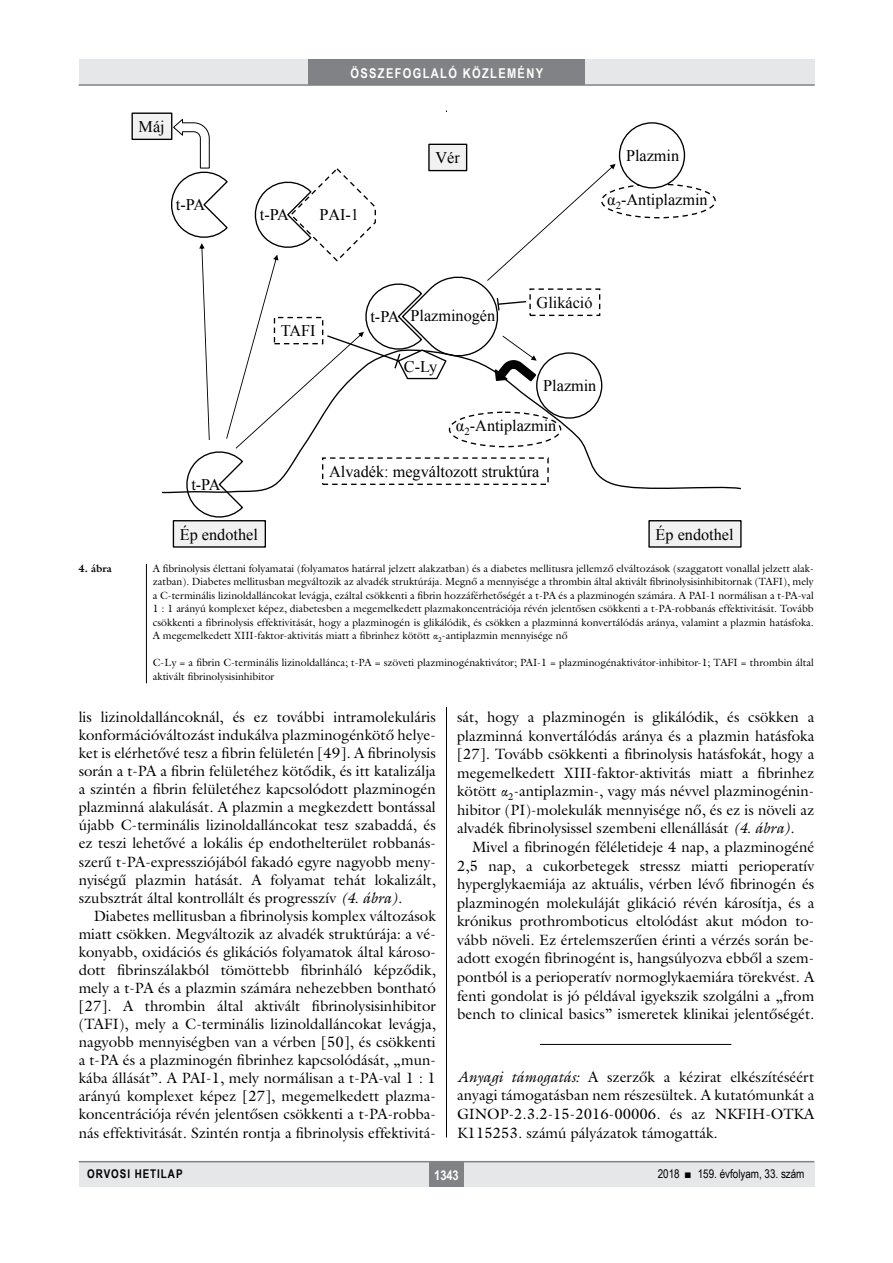
<style>
.page{position:relative;width:893px;height:1263px;background:#fff}
.page>*{position:absolute;margin:0;border:0;box-sizing:border-box;transform-origin:0 0}
.t1{font:16.2px "Times New Roman";color:#000}
.Body_Text{font:15px/18.6px "Galliard Reg";color:#000;text-align:justify}
.Body_tompa{font:15px/18px "Galliard Reg";color:#000}
.t2{font:700 13.5px "Arial Narrow";letter-spacing:.1em;color:#fff}
.t3{font:12px "Arial Narrow";color:#000}
.t4{font:700 12px "Arial Narrow";letter-spacing:.08em;color:#000}
.kepalairas2{font:10.5px/13.5px "Galliard Reg";color:#000;text-align:justify}
.kepalairas1{font:700 10.5px "Galliard Reg";color:#000}
.s1{font-family:"Garamond Premr Pro"}
.s2{font-style:italic}
</style>
<div class="page">
<div style="left:79px;top:1161px;width:735px;height:25px;background:#e6e7e8"></div>
<div style="left:429px;top:1161px;width:34px;height:25px;background:#808285"></div>
<hr style="left:79px;top:1161px;width:735px;height:1px;background:#808285">
<div style="left:79px;top:60px;width:735px;height:25px;background:#e6e7e8"></div>
<div style="left:308px;top:60px;width:277px;height:25px;background:#808285"></div>
<hr style="left:79px;top:84px;width:736px;height:2px;background:#808285">
<hr style="left:446px;top:111px;width:1px;height:1026px;background:#000">
<hr style="left:540px;top:1044px;width:191px;height:1px;background:#000">
<div style="left:78px;top:563px;width:736px;height:144px;background:#fff"></div>
<hr style="left:146px;top:563px;width:1px;height:120px;background:#000">
<div style="left:601px;top:184px;width:115px;height:34px;border:1px dashed #000;border-radius:50%"></div>
<div style="left:619px;top:123px;width:65px;height:65px;background:#fff;border-radius:50%"></div>
<div style="left:619px;top:122px;width:66px;height:67px;border:1px solid #000;border-radius:50%"></div>
<div style="left:173px;top:521px;width:92px;height:26px;background:#f1f1f2"></div>
<div style="left:173px;top:520px;width:93px;height:28px;border:1px solid #000"></div>
<div style="left:649px;top:521px;width:92px;height:26px;background:#f1f1f2"></div>
<div style="left:648px;top:520px;width:94px;height:28px;border:1px solid #000"></div>
<div style="left:132px;top:113px;width:40px;height:26px;background:#f1f1f2"></div>
<div style="left:131px;top:113px;width:41px;height:27px;border:1px solid #000"></div>
<svg style="left:166px;top:119px;width:450px;height:399px"></svg>
<p class="t1" style="left:139px;top:116px;width:28px">Máj</p>
<p class="t1" style="left:176px;top:194px;width:31px">t-PA</p>
<p class="t1" style="left:260px;top:204px;width:31px">t-PA</p>
<p class="t2" style="left:350px;top:63px;width:194px">ÖSSZEFOGLALÓ KÖZLEMÉNY</p>
<p class="t1" style="left:319px;top:204px;width:41px">PAI-1</p>
<p class="t1" style="left:435px;top:147px;width:26px">Vér</p>
<p class="t1" style="left:626px;top:145px;width:55px">Plazmin</p>
<p class="t1" style="left:607px;top:189px;width:102px">α<sub>2</sub>-Antiplazmin</p>
<p class="t1" style="left:191px;top:474px;width:31px">t-PA</p>
<p class="t1" style="left:180px;top:523px;width:79px">Ép endothel</p>
<p class="t1" style="left:281px;top:320px;width:36px">TAFI</p>
<p class="t1" style="left:370px;top:305px;width:126px">t-PA Plazminogén</p>
<p class="t1" style="left:404px;top:355px;width:35px">C-Ly</p>
<p class="t1" style="left:537px;top:292px;width:57px">Glikáció</p>
<p class="t1" style="left:543px;top:375px;width:55px">Plazmin</p>
<p class="t1" style="left:456px;top:415px;width:102px">α<sub>2</sub>-Antiplazmin</p>
<p class="t1" style="left:329px;top:461px;width:212px">Alvadék: megváltozott struktúra</p>
<p class="t1" style="left:656px;top:523px;width:79px">Ép endothel</p>
<p class="kepalairas1" style="left:78px;top:561px;width:35px">4. ábra</p>
<p class="kepalairas2" style="left:153px;top:561px;width:662px">A fibrinolysis élettani folyamatai (folyamatos határral jelzett alakzatban) és a diabetes mellitusra jellemző elváltozások (szaggatott vonallal jelzett alak&shy;zatban). Diabetes mellitusban megváltozik az alvadék struktúrája. Megnő a mennyisége a thrombin által aktivált fibrinolysisinhibitornak (TAFI), mely a C-terminális lizinoldalláncokat levágja, ezáltal csökkenti a fibrin hozzáférhetőségét a t-PA és a plazminogén számára. A PAI-1 normálisan a t-PA-val 1 : 1 arányú komplexet képez, diabetesben a megemelkedett plazmakoncentrációja révén jelentősen csökkenti a t-PA-robbanás effektivitását. Tovább csökkenti a fibrinolysis effektivitását, hogy a plazminogén is glikálódik, és csökken a plazminná konvertálódás aránya, valamint a plazmin hatásfoka.<br>A megemelkedett XIII-faktor-aktivitás miatt a fibrinhez kötött <span class="s1">α</span><sub>2</sub>-antiplazmin mennyisége nő</p>
<p class="kepalairas2" style="left:153px;top:656px;width:662px">C-Ly = a fibrin C-terminális lizinoldallánca; t-PA = szöveti plazminogénaktivátor; PAI-1 = plazminogénaktivátor-inhibitor-1; TAFI = thrombin által aktivált fibrinolysisinhibitor</p>
<p class="Body_tompa" style="left:79px;top:708px;width:359px">lis lizinoldalláncoknál, és ez további intramolekuláris konformációváltozást indukálva plazminogénkötő helye&shy;ket is elérhetővé tesz a fibrin felületén [49]. A fibrinolysis során a t-PA a fibrin felületéhez kötődik, és itt katalizálja a szintén a fibrin felületéhez kapcsolódott plazminogén plazminná alakulását. A plazmin a megkezdett bontással újabb C-terminális lizinoldalláncokat tesz szabaddá, és ez teszi lehetővé a lokális ép endothelterület robbanás&shy;szerű t-PA-expressziójából fakadó egyre nagyobb men - nyiségű plazmin hatását. A folyamat tehát lokalizált, szubsztrát által kontrollált és progresszív <span class="s2">(4. ábra).</span></p>
<p class="Body_Text" style="left:79px;top:906px;width:359px;line-height:18px;text-indent:15px">Diabetes mellitusban a fibrinolysis komplex változások miatt csökken. Megváltozik az alvadék struktúrája: a vé&shy;konyabb, oxidációs és glikációs folyamatok által károso&shy;dott fibrinszálakból tömöttebb fibrinháló képződik, mely a t-PA és a plazmin számára nehezebben bontható [27]. A thrombin által aktivált fibrinolysisinhibitor (TAFI), mely a C-terminális lizinoldalláncokat levágja, nagyobb mennyiségben van a vérben [50], és csökkenti a t-PA és a plazminogén fibrinhez kapcsolódását, „mun&shy;kába állását”. A PAI-1, mely normálisan a t-PA-val 1 : 1 arányú komplexet képez [27], megemelkedett plazma&shy;koncentrációja révén jelentősen csökkenti a t-PA-robba&shy;nás effektivitását. Szintén rontja a fibrinolysis effektivitá-</p>
<p class="Body_Text" style="left:457px;top:707px;width:359px">sát, hogy a plazminogén is glikálódik, és csökken a plazminná konvertálódás aránya és a plazmin hatásfoka [27]. Tovább csökkenti a fibrinolysis hatásfokát, hogy a megemelkedett XIII-faktor-aktivitás miatt a fibrinhez kötött <span class="s1">α</span><sub>2</sub>-antiplazmin-, vagy más névvel plazminogénin&shy;hibitor (PI)-molekulák mennyisége nő, és ez is növeli az alvadék fibrinolysissel szembeni ellenállását <span class="s2">(4. ábra)</span>.</p>
<p class="Body_Text" style="left:457px;top:837px;width:359px;text-indent:15px">Mivel a fibrinogén féléletideje 4 nap, a plazminogéné 2,5 nap, a cukorbetegek stressz miatti perioperatív hyperglykaemiája az aktuális, vérben lévő fibrinogén és plazminogén molekuláját glikáció révén károsítja, és a krónikus prothromboticus eltolódást akut módon to&shy;vább növeli. Ez értelemszerűen érinti a vérzés során be&shy;adott exogén fibrinogént is, hangsúlyozva ebből a szem&shy;pontból is a perioperatív normoglykaemiára törekvést. A fenti gondolat is jó példával igyekszik szolgálni a „from bench to clinical basics” ismeretek klinikai jelentőségét.</p>
<p class="Body_tompa" style="left:457px;top:1067px;width:359px;line-height:18.6px;text-align:justify"><span class="s2">Anyagi támogatás:</span> A szerzők a kézirat elkészítéséért anyagi támogatásban nem részesültek. A kutatómunkát a GINOP-2.3.2-15-2016-00006. és az NKFIH-OTKA K115253. számú pályázatok támogatták.</p>
<p class="t4" style="left:87px;top:1165px;width:97px">ORVOSI HETILAP</p>
<p class="t2" style="left:434px;top:1165px;width:26px">1343</p>
<p class="t3" style="left:658px;top:1165px;width:148px">2018 ■ 159. évfolyam, 33. szám</p>
</div>
